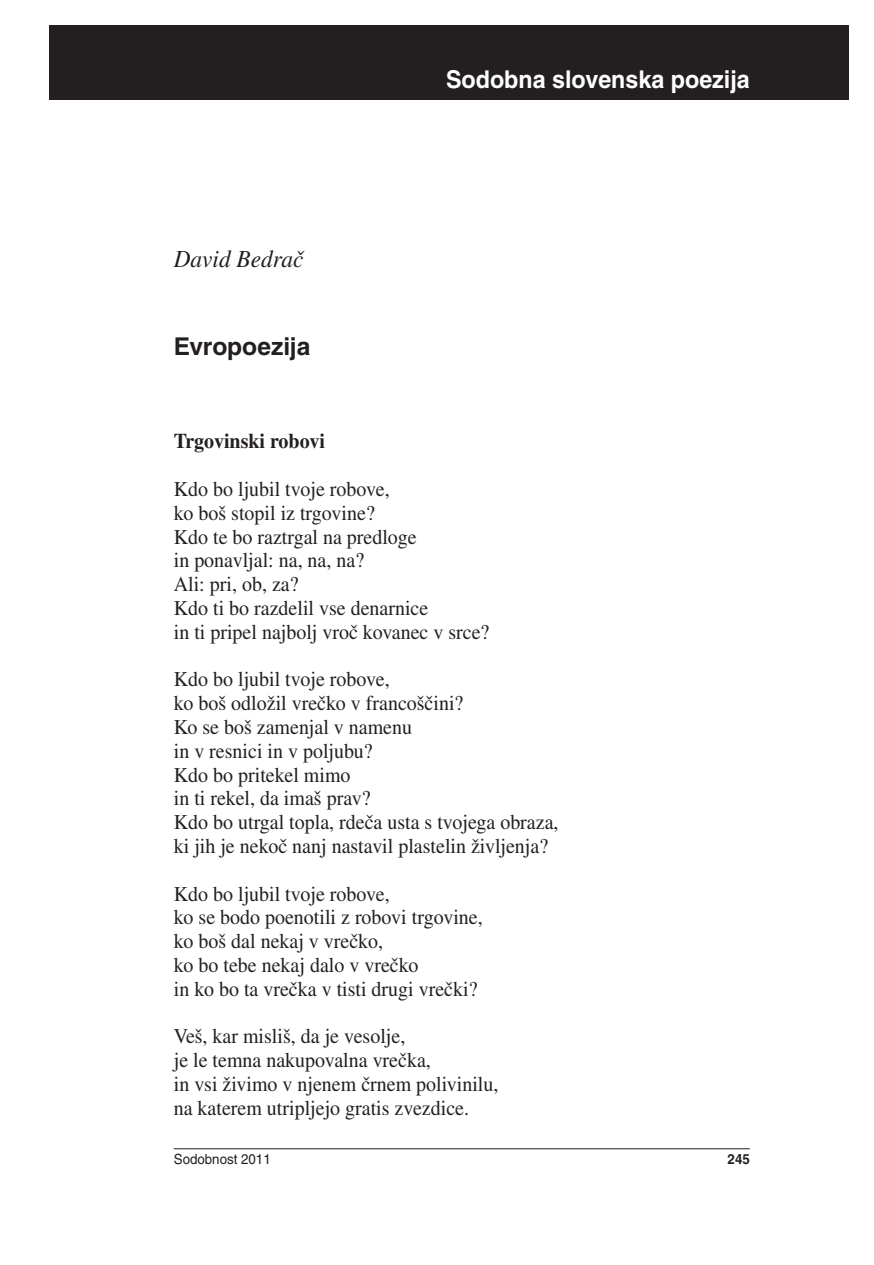
<style>
.page{position:relative;width:874px;height:1265px;background:#fff}
.page>*{position:absolute;margin:0;border:0;box-sizing:border-box;transform-origin:0 0}
.t1{font:700 24.5px "SS Helvetica";color:#fff;scale:.95 1}
._1_AVTOR{font:italic 24.5px "SS Times";color:#231f20;scale:.95 1}
._2_GLAVNI_NASLOV{font:700 24.5px "SS Helvetica";color:#231f20}
.Navaden{font:21px "SS Times";color:#231f20;scale:.95 1}
.Navaden-2{font:700 21px "SS Times";color:#231f20;scale:.95 1}
.t2{font:14px "SS Helvetica";color:#231f20;scale:.95 1}
.t3{font:700 14px "SS Helvetica";color:#231f20;scale:.95 1}
</style>
<div class="page">
<div style="left:50px;top:25px;width:798px;height:74px;background:#231f20"></div>
<hr style="left:174px;top:1148px;width:575px;height:1px;background:#231f20">
<p class="_1_AVTOR" style="left:174px;top:246px;width:138px">David Bedra~</p>
<p class="_2_GLAVNI_NASLOV" style="left:174px;top:331px;width:138px">Evropoezija</p>
<p class="t1" style="left:446px;top:65px;width:321px">Sodobna slovenska poezija</p>
<p class="Navaden-2" style="left:174px;top:429px;width:161px">Trgovinski robovi</p>
<p class="Navaden" style="left:174px;top:477px;width:229px">Kdo bo ljubil tvoje robove,</p>
<p class="Navaden" style="left:174px;top:501px;width:213px">ko bo{ stopil iz trgovine?</p>
<p class="Navaden" style="left:174px;top:525px;width:257px">Kdo te bo raztrgal na predloge</p>
<p class="Navaden" style="left:174px;top:548px;width:202px">in ponavljal: na, na, na?</p>
<p class="Navaden" style="left:174px;top:572px;width:133px">Ali: pri, ob, za?</p>
<p class="Navaden" style="left:174px;top:596px;width:269px">Kdo ti bo razdelil vse denarnice</p>
<p class="Navaden" style="left:174px;top:620px;width:333px">in ti pripel najbolj vro~ kovanec v srce?</p>
<p class="Navaden" style="left:174px;top:667px;width:229px">Kdo bo ljubil tvoje robove,</p>
<p class="Navaden" style="left:174px;top:691px;width:306px">ko bo{ odlo`il vre~ko v franco{~ini?</p>
<p class="Navaden" style="left:174px;top:715px;width:252px">Ko se bo{ zamenjal v namenu</p>
<p class="Navaden" style="left:174px;top:739px;width:210px">in v resnici in v poljubu?</p>
<p class="Navaden" style="left:174px;top:763px;width:187px">Kdo bo pritekel mimo</p>
<p class="Navaden" style="left:174px;top:786px;width:208px">in ti rekel, da ima{ prav?</p>
<p class="Navaden" style="left:174px;top:810px;width:406px">Kdo bo utrgal topla, rde~a usta s tvojega obraza,</p>
<p class="Navaden" style="left:174px;top:834px;width:395px">ki jih je neko~ nanj nastavil plastelin `ivljenja?</p>
<p class="Navaden" style="left:174px;top:882px;width:229px">Kdo bo ljubil tvoje robove,</p>
<p class="Navaden" style="left:174px;top:905px;width:326px">ko se bodo poenotili z robovi trgovine,</p>
<p class="Navaden" style="left:174px;top:929px;width:222px">ko bo{ dal nekaj v vre~ko,</p>
<p class="Navaden" style="left:174px;top:953px;width:259px">ko bo tebe nekaj dalo v vre~ko</p>
<p class="Navaden" style="left:174px;top:977px;width:321px">in ko bo ta vre~ka v tisti drugi vre~ki?</p>
<p class="Navaden" style="left:174px;top:1024px;width:245px">Ve{, kar misli{, da je vesolje,</p>
<p class="Navaden" style="left:174px;top:1048px;width:272px">je le temna nakupovalna vre~ka,</p>
<p class="Navaden" style="left:174px;top:1072px;width:343px">in vsi `ivimo v njenem ~rnem polivinilu,</p>
<p class="Navaden" style="left:174px;top:1096px;width:312px">na katerem utripljejo gratis zvezdice.</p>
<p class="t2" style="left:174px;top:1151px;width:103px">Sodobnost 2011</p>
<p class="t3" style="left:727px;top:1151px;width:25px">245</p>
</div>
